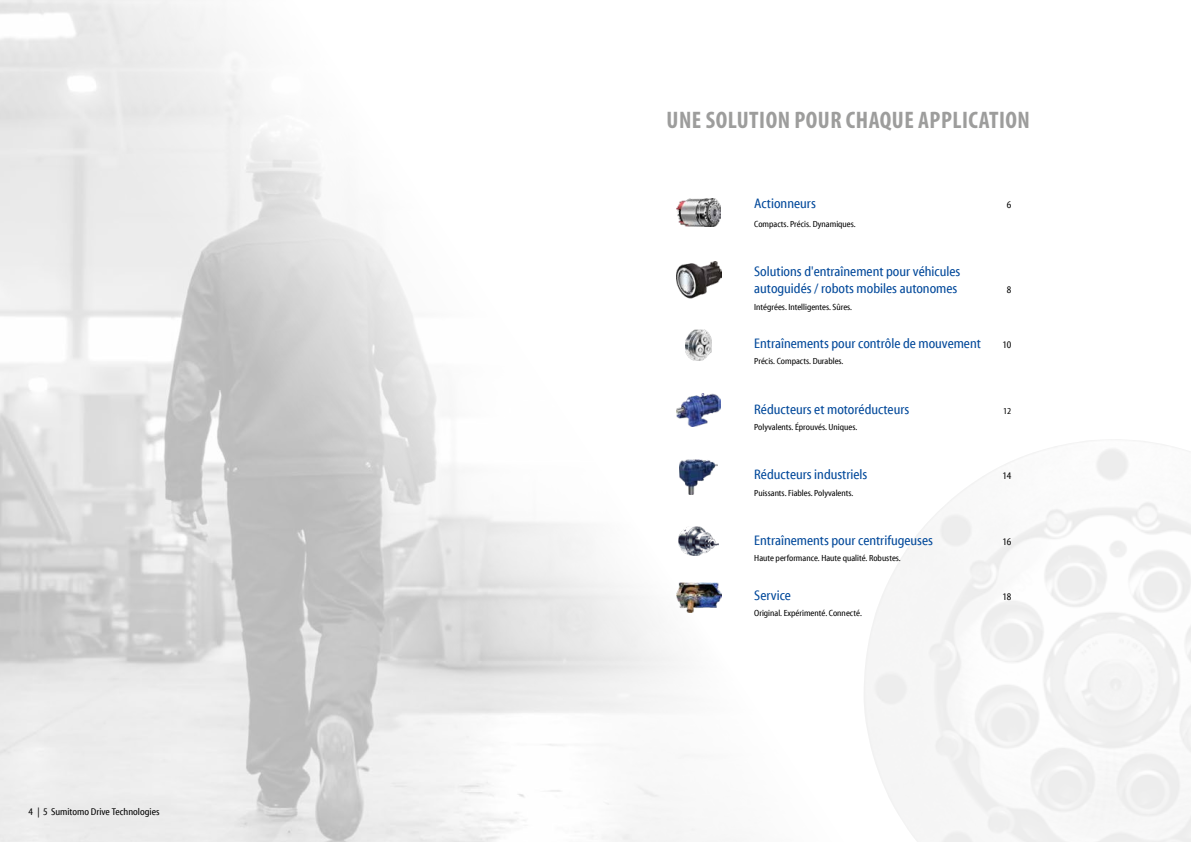
<style>
.page{position:relative;width:1191px;height:842px;background:#fff}
.page>*{position:absolute;margin:0;border:0;box-sizing:border-box;transform-origin:0 0}
.t1{font:700 condensed 24px "Myriad Pro";letter-spacing:.02em;color:#9d9d9c}
.t2{font:condensed 14px/16.8px "Myriad Web Pro";color:#00489a}
.t3{font:condensed 10px "Myriad Web Pro";color:#000}
.t4{font:condensed 9px "Myriad Web Pro";color:#000}
</style>
<div class="page">
<img style="left:0;top:0;width:722px;height:842px">
<img style="left:676px;top:198px;width:45px;height:29px">
<img style="left:676px;top:261px;width:45px;height:37px">
<img style="left:685px;top:329px;width:27px;height:31px">
<img style="left:680px;top:459px;width:37px;height:35px">
<img style="left:676px;top:583px;width:45px;height:30px">
<img style="left:677px;top:393px;width:43px;height:33px">
<img style="left:678px;top:526px;width:41px;height:30px">
<p class="t3" style="left:28px;top:806px;width:133px">4 | 5 Sumitomo Drive Technologies</p>
<h1 class="t1" style="left:666px;top:105px;width:365px">UNE SOLUTION POUR CHAQUE APPLICATION</h1>
<h2 class="t2" style="left:754px;top:195px;width:63px">Actionneurs</h2>
<p class="t3" style="left:1006px;top:199px;width:6px">6</p>
<p class="t4" style="left:754px;top:219px;width:103px">Compacts. Précis. Dynamiques.</p>
<h2 class="t2" style="left:754px;top:263px;width:208px">Solutions d'entraînement pour véhicules autoguidés / robots mobiles autonomes</h2>
<p class="t3" style="left:1006px;top:284px;width:6px">8</p>
<p class="t4" style="left:754px;top:302px;width:99px">Intégrées. Intelligentes. Sûres.</p>
<h2 class="t2" style="left:754px;top:335px;width:228px">Entraînements pour contrôle de mouvement</h2>
<p class="t3" style="left:1002px;top:339px;width:11px">10</p>
<p class="t4" style="left:754px;top:357px;width:91px">Précis. Compacts. Durables.</p>
<h2 class="t2" style="left:754px;top:401px;width:156px">Réducteurs et motoréducteurs</h2>
<p class="t4" style="left:1003px;top:406px;width:10px">12</p>
<p class="t4" style="left:754px;top:422px;width:104px">Polyvalents. Éprouvés. Uniques.</p>
<h2 class="t2" style="left:754px;top:466px;width:115px">Réducteurs industriels</h2>
<p class="t3" style="left:1002px;top:471px;width:11px">14</p>
<p class="t4" style="left:754px;top:488px;width:101px">Puissants. Fiables. Polyvalents.</p>
<h2 class="t2" style="left:754px;top:532px;width:180px">Entraînements pour centrifugeuses</h2>
<p class="t3" style="left:1002px;top:536px;width:11px">16</p>
<p class="t4" style="left:754px;top:554px;width:148px">Haute performance. Haute qualité. Robustes.</p>
<h2 class="t2" style="left:754px;top:587px;width:38px">Service</h2>
<p class="t3" style="left:1002px;top:591px;width:11px">18</p>
<p class="t4" style="left:754px;top:608px;width:109px">Original. Expérimenté. Connecté.</p>
</div>
